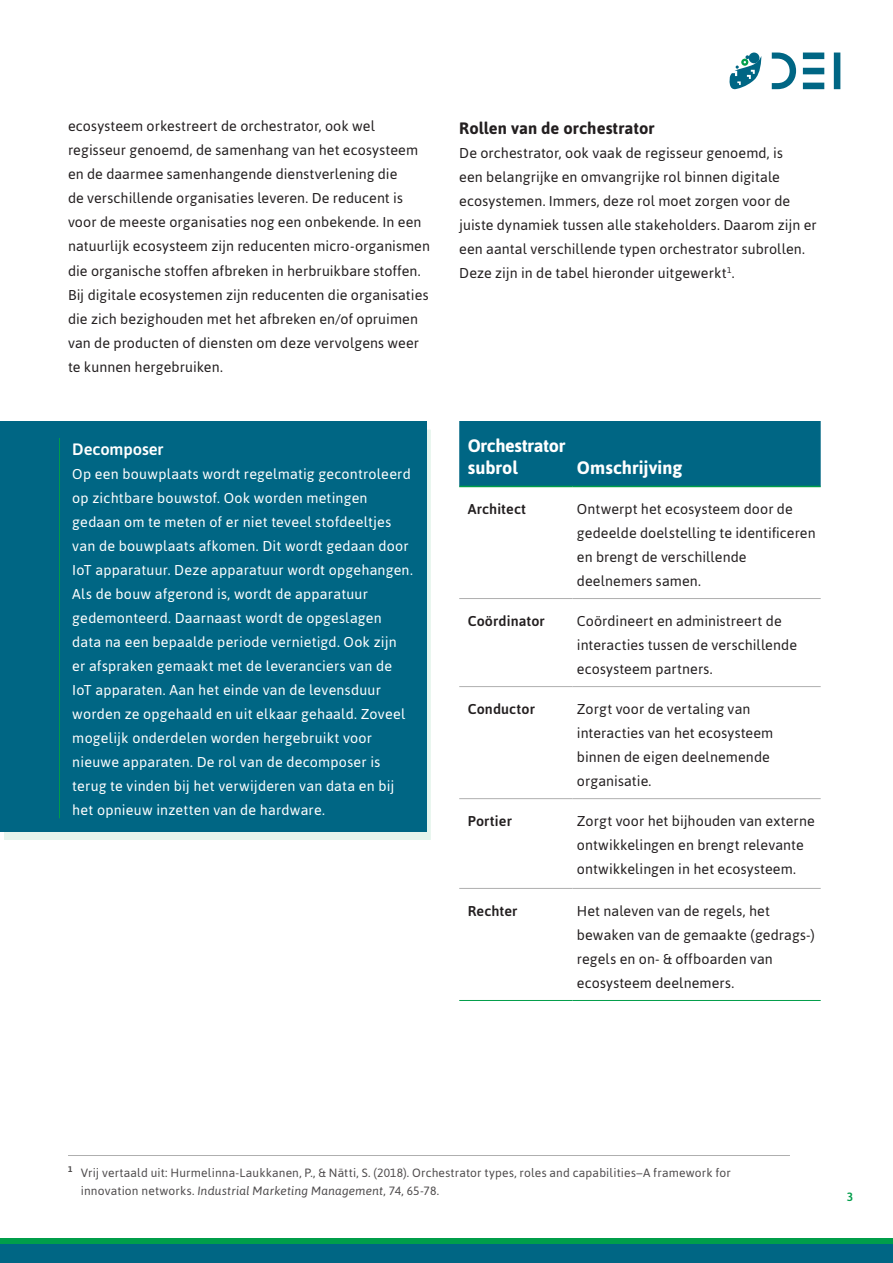
<style>
.page{position:relative;width:893px;height:1263px;background:#fff}
.page>*{position:absolute;margin:0;border:0;box-sizing:border-box;transform-origin:0 0}
.t1{font:700 18px/21.6px "Asap";color:#fff}
.t2{font:700 16.5px "Asap";letter-spacing:.005em;color:#231f20}
.Kader{font:500 16.5px "Asap";letter-spacing:-.005em;color:#fff}
.t3{font:14.25px/24px "Asap";letter-spacing:.005em;color:#231f20}
.Kader-2{font:14.25px/24px "Asap";letter-spacing:.015em;color:#fff}
.t4{font:500 14.25px "Asap";letter-spacing:.01em;color:#231f20}
.Footnote{font:12px/18px "Asap";letter-spacing:.015em;color:#4f4c4d}
.t5{font:500 12px "Asap";color:#009e4a}
.s1{font-style:italic}
</style>
<div class="page">
<div style="left:0;top:1238px;width:893px;height:25px;background:#009e4a"></div>
<div style="left:0;top:1244px;width:893px;height:19px;background:#006684"></div>
<svg style="left:772px;top:53px;width:24px;height:36px"></svg>
<svg style="left:803px;top:53px;width:21px;height:6px"></svg>
<svg style="left:803px;top:68px;width:21px;height:6px"></svg>
<svg style="left:803px;top:83px;width:21px;height:6px"></svg>
<svg style="left:834px;top:53px;width:6px;height:36px"></svg>
<svg style="left:749px;top:53px;width:10px;height:10px"></svg>
<svg style="left:729px;top:55px;width:32px;height:34px"></svg>
<hr style="left:68px;top:1155px;width:722px;height:1px;background:#afafaf">
<div style="left:4px;top:429px;width:427px;height:411px;background:#e6f5ed"></div>
<div style="left:0;top:421px;width:427px;height:411px;background:#006684"></div>
<hr style="left:59px;top:438px;width:1px;height:380px;background:#009e4a">
<div style="left:459px;top:421px;width:362px;height:65px;background:#006684"></div>
<hr style="left:459px;top:598px;width:114px;height:1px;background:#afafaf">
<hr style="left:573px;top:598px;width:248px;height:1px;background:#afafaf">
<hr style="left:459px;top:686px;width:114px;height:1px;background:#afafaf">
<hr style="left:573px;top:686px;width:248px;height:1px;background:#afafaf">
<hr style="left:459px;top:798px;width:114px;height:1px;background:#afafaf">
<hr style="left:573px;top:798px;width:248px;height:1px;background:#afafaf">
<hr style="left:459px;top:888px;width:114px;height:1px;background:#afafaf">
<hr style="left:573px;top:888px;width:248px;height:1px;background:#afafaf">
<hr style="left:459px;top:486px;width:114px;height:1px;background:#009e4a">
<hr style="left:573px;top:486px;width:248px;height:1px;background:#009e4a">
<hr style="left:459px;top:1000px;width:114px;height:1px;background:#009e4a">
<hr style="left:573px;top:1000px;width:248px;height:1px;background:#009e4a">
<p class="t3" style="left:68px;top:114px;width:363px">ecosysteem orkestreert de orchestrator, ook wel regisseur genoemd, de samenhang van het ecosysteem en de daarmee samenhangende dienstverlening die<br>de verschillende organisaties leveren. De reducent is voor de meeste organisaties nog een onbekende. In een natuurlijk ecosysteem zijn reducenten micro-organismen die organische stoffen afbreken in herbruikbare stoffen.<br>Bij digitale ecosystemen zijn reducenten die organisaties die zich bezighouden met het afbreken en/of opruimen van de producten of diensten om deze vervolgens weer te kunnen hergebruiken.</p>
<p class="Kader" style="left:72px;top:438px;width:93px">Decomposer</p>
<p class="Kader-2" style="left:72px;top:461px;width:342px">Op een bouwplaats wordt regelmatig gecontroleerd op zichtbare bouwstof. Ook worden metingen gedaan om te meten of er niet teveel stofdeeltjes van de bouwplaats afkomen. Dit wordt gedaan door IoT apparatuur. Deze apparatuur wordt opgehangen.<br>Als de bouw afgerond is, wordt de apparatuur gedemonteerd. Daarnaast wordt de opgeslagen data na een bepaalde periode vernietigd. Ook zijn er afspraken gemaakt met de leveranciers van de IoT apparaten. Aan het einde van de levensduur worden ze opgehaald en uit elkaar gehaald. Zoveel mogelijk onderdelen worden hergebruikt voor nieuwe apparaten. De rol van de decomposer is terug te vinden bij het verwijderen van data en bij het opnieuw inzetten van de hardware.</p>
<p class="t2" style="left:459px;top:117px;width:197px">Rollen van de orchestrator</p>
<p class="t3" style="left:459px;top:140px;width:359px">De orchestrator, ook vaak de regisseur genoemd, is<br>een belangrijke en omvangrijke rol binnen digitale ecosystemen. Immers, deze rol moet zorgen voor de juiste dynamiek tussen alle stakeholders. Daarom zijn er een aantal verschillende typen orchestrator subrollen.<br>Deze zijn in de tabel hieronder uitgewerkt<sup>1</sup>.</p>
<p class="t1" style="left:468px;top:434px;width:99px">Orchestrator subrol</p>
<p class="t1" style="left:577px;top:456px;width:107px">Omschrijving</p>
<p class="t4" style="left:468px;top:499px;width:60px">Architect</p>
<p class="t3" style="left:577px;top:496px;width:240px">Ontwerpt het ecosysteem door de gedeelde doelstelling te identificeren en brengt de verschillende deelnemers samen.</p>
<p class="t4" style="left:468px;top:611px;width:79px">Coördinator</p>
<p class="t3" style="left:577px;top:608px;width:222px">Coördineert en administreert de interacties tussen de verschillende ecosysteem partners.</p>
<p class="t4" style="left:468px;top:699px;width:69px">Conductor</p>
<p class="t3" style="left:577px;top:696px;width:198px">Zorgt voor de vertaling van interacties van het ecosysteem binnen de eigen deelnemende organisatie.</p>
<p class="t4" style="left:468px;top:811px;width:46px">Portier</p>
<p class="t3" style="left:577px;top:808px;width:239px">Zorgt voor het bijhouden van externe ontwikkelingen en brengt relevante ontwikkelingen in het ecosysteem.</p>
<p class="t4" style="left:468px;top:901px;width:51px">Rechter</p>
<p class="t3" style="left:577px;top:898px;width:239px">Het naleven van de regels, het bewaken van de gemaakte (gedrags-) regels en on- &amp; offboarden van ecosysteem deelnemers.</p>
<p class="Footnote" style="left:81px;top:1163px;width:651px;text-indent:-13px"><sup>1</sup> Vrij vertaald uit: Hurmelinna-Laukkanen, P., &amp; Nätti, S. (2018). Orchestrator types, roles and capabilities–A framework for innovation networks. <span class="s1">Industrial Marketing Management</span>, 74, 65-78.</p>
<p class="t5" style="left:847px;top:1189px;width:8px">3</p>
</div>
